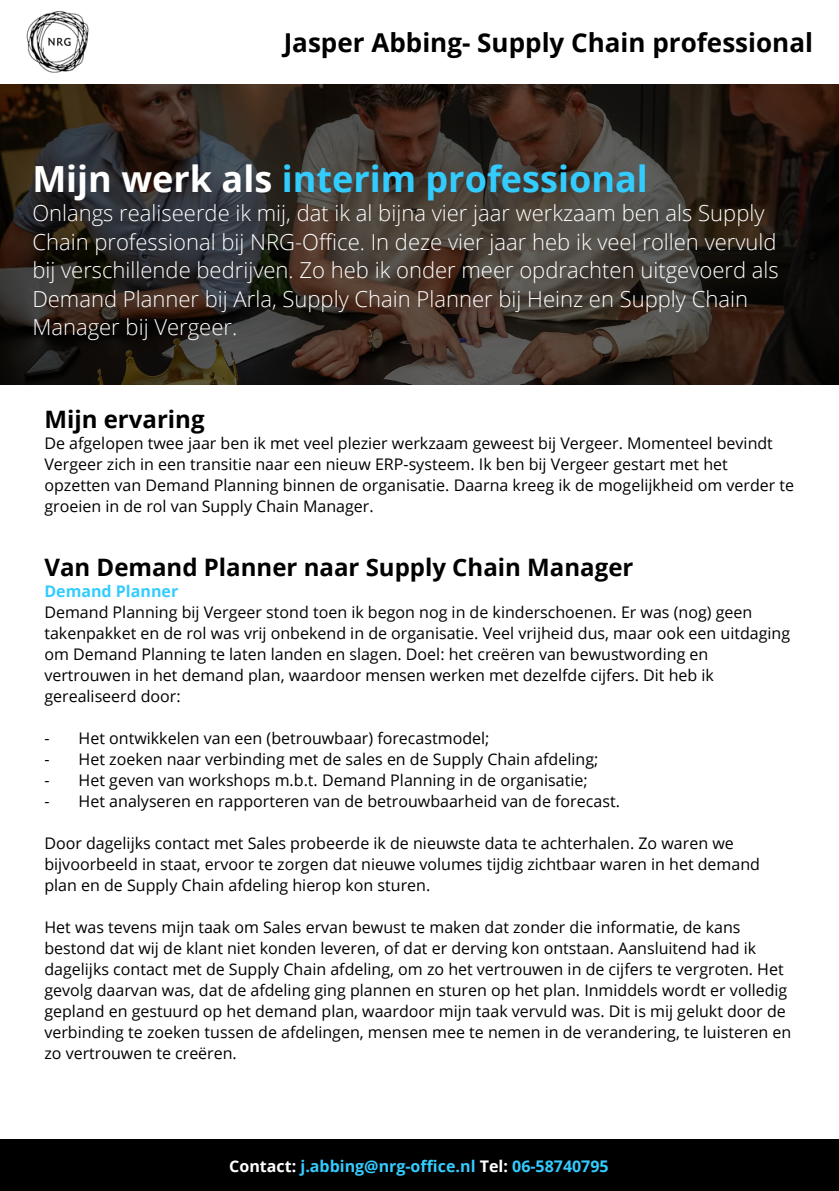
<style>
.page{position:relative;width:839px;height:1191px;background:#fff}
.page>*{position:absolute;margin:0;border:0;box-sizing:border-box;transform-origin:0 0}
.t1{font:700 36px "Open Sans";color:#3cf}
.t2{font:700 26px "Open Sans";color:#000}
.t3{font:700 24px "Open Sans";color:#000}
.t4{font:300 22px/28.6px "Open Sans";color:#fff}
.t5{font:16px/21px "Open Sans";color:#000}
.t6{font:700 16px "Open Sans";color:#3cf}
.s1{color:#fff}
</style>
<div class="page">
<img style="left:0;top:84px;width:838px;height:300px">
<img style="left:26px;top:11px;width:63px;height:62px">
<div style="left:0;top:1139px;width:838px;height:52px;background:#000"></div>
<h2 class="t2" style="left:284px;top:25px;width:531px">Jasper Abbing- Supply Chain professional</h2>
<h1 class="t1" style="left:32px;top:154px;width:617px"><span class="s1">Mijn werk als</span> interim professional</h1>
<p class="t4" style="left:32px;top:198px;width:747px">Onlangs realiseerde ik mij, dat ik al bijna vier jaar werkzaam ben als Supply Chain professional bij NRG-Office. In deze vier jaar heb ik veel rollen vervuld bij verschillende bedrijven. Zo heb ik onder meer opdrachten uitgevoerd als Demand Planner bij Arla, Supply Chain Planner bij Heinz en Supply Chain Manager bij Vergeer.</p>
<h3 class="t3" style="left:44px;top:403px;width:162px">Mijn ervaring</h3>
<p class="t5" style="left:44px;top:432px;width:751px">De afgelopen twee jaar ben ik met veel plezier werkzaam geweest bij Vergeer. Momenteel bevindt Vergeer zich in een transitie naar een nieuw ERP-systeem. Ik ben bij Vergeer gestart met het opzetten van Demand Planning binnen de organisatie. Daarna kreeg ik de mogelijkheid om verder te groeien in de rol van Supply Chain Manager.</p>
<h3 class="t3" style="left:44px;top:550px;width:590px">Van Demand Planner naar Supply Chain Manager</h3>
<p class="t6" style="left:44px;top:579px;width:135px">Demand Planner</p>
<p class="t5" style="left:44px;top:601px;width:747px">Demand Planning bij Vergeer stond toen ik begon nog in de kinderschoenen. Er was (nog) geen takenpakket en de rol was vrij onbekend in de organisatie. Veel vrijheid dus, maar ook een uitdaging om Demand Planning te laten landen en slagen. Doel: het creëren van bewustwording en vertrouwen in het demand plan, waardoor mensen werken met dezelfde cijfers. Dit heb ik gerealiseerd door:</p>
<p class="t5" style="left:44px;top:727px;width:446px">- Het ontwikkelen van een (betrouwbaar) forecastmodel;</p>
<p class="t5" style="left:44px;top:748px;width:555px">- Het zoeken naar verbinding met de sales en de Supply Chain afdeling;</p>
<p class="t5" style="left:44px;top:769px;width:544px">- Het geven van workshops m.b.t. Demand Planning in de organisatie;</p>
<p class="t5" style="left:44px;top:790px;width:577px">- Het analyseren en rapporteren van de betrouwbaarheid van de forecast.</p>
<p class="t5" style="left:44px;top:832px;width:717px">Door dagelijks contact met Sales probeerde ik de nieuwste data te achterhalen. Zo waren we bijvoorbeeld in staat, ervoor te zorgen dat nieuwe volumes tijdig zichtbaar waren in het demand plan en de Supply Chain afdeling hierop kon sturen.</p>
<p class="t5" style="left:44px;top:916px;width:748px">Het was tevens mijn taak om Sales ervan bewust te maken dat zonder die informatie, de kans bestond dat wij de klant niet konden leveren, of dat er derving kon ontstaan. Aansluitend had ik dagelijks contact met de Supply Chain afdeling, om zo het vertrouwen in de cijfers te vergroten. Het gevolg daarvan was, dat de afdeling ging plannen en sturen op het plan. Inmiddels wordt er volledig gepland en gestuurd op het demand plan, waardoor mijn taak vervuld was. Dit is mij gelukt door de verbinding te zoeken tussen de afdelingen, mensen mee te nemen in de verandering, te luisteren en zo vertrouwen te creëren.</p>
<p class="t6" style="left:229px;top:1155px;width:381px"><span class="s1">Contact:</span> j.abbing@nrg-office.nl <span class="s1">Tel:</span> 06-58740795</p>
</div>
